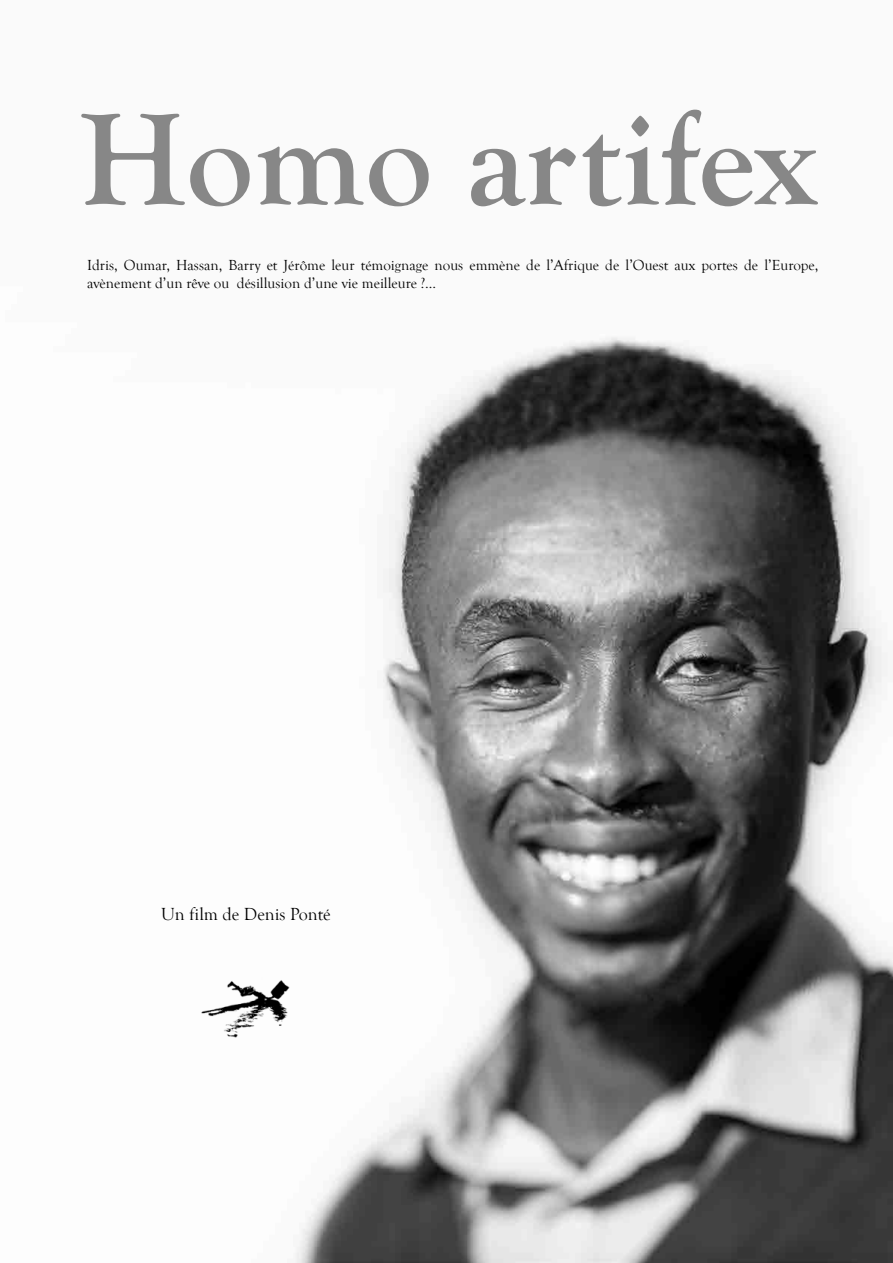
<style>
.page{position:relative;width:893px;height:1263px;background:#fff}
.page>*{position:absolute;margin:0;border:0;box-sizing:border-box;transform-origin:0 0}
.t1{font:700 135px "Goudy Old Style T";color:#878787}
.t2{font:18px "Goudy Old Style T";color:#000}
.t3{font:15px/18px "Goudy Old Style T";color:#000}
</style>
<div class="page">
<img style="left:234px;top:337px;width:659px;height:926px">
<img style="left:201px;top:976px;width:93px;height:61px">
<h1 class="t1" style="left:79px;top:84px;width:737px">Homo artifex</h1>
<p class="t3" style="left:87px;top:256px;width:733px">Idris, Oumar, Hassan, Barry et Jérôme leur témoignage nous emmène de l’Afrique de l’Ouest aux portes de l’Europe, avènement d’un rêve ou désillusion d’une vie meilleure ?...</p>
<p class="t2" style="left:161px;top:904px;width:171px">Un film de Denis Ponté</p>
</div>
